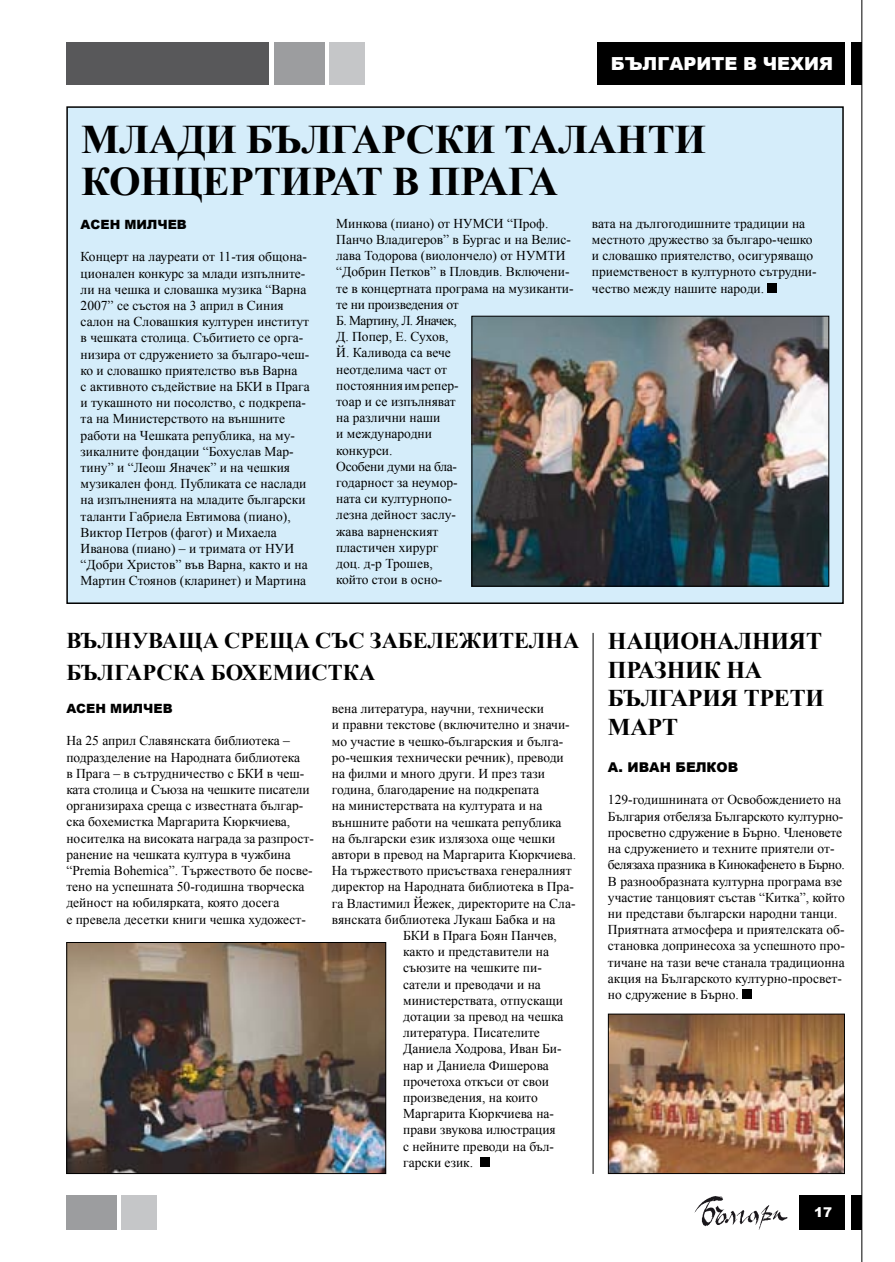
<style>
.page{position:relative;width:895px;height:1262px;background:#fff}
.page>*{position:absolute;margin:0;border:0;box-sizing:border-box;transform-origin:0 0}
.t1{font:700 40.5px/42px "Times New Roman";letter-spacing:-.01em;color:#000}
.t2{font:700 24px/28.5px "Times New Roman";letter-spacing:-.01em;color:#000}
.t3{font:700 22.5px/31.5px "Times New Roman";color:#000}
.t4{font:900 18px "Arial";color:#fff}
.t5{font:13.5px/16.2px "Times New Roman";color:#000}
.t6{font:900 13.5px "Arial";color:#000}
.t7{font:900 13.5px "Arial";color:#fff}
.t8{font:900 12.75px "Arial";color:#000}
</style>
<div class="page">
<hr style="left:861px;top:0;width:1px;height:1262px;background:#000">
<div style="left:851px;top:43px;width:10px;height:42px;background:#000"></div>
<div style="left:597px;top:43px;width:247px;height:42px;background:#000"></div>
<div style="left:66px;top:43px;width:203px;height:42px;background:#58585a"></div>
<div style="left:274px;top:43px;width:50px;height:42px;background:#9c9d9f"></div>
<div style="left:329px;top:43px;width:36px;height:42px;background:#c5c6c8"></div>
<div style="left:66px;top:1195px;width:51px;height:34px;background:#9c9d9f"></div>
<div style="left:122px;top:1195px;width:35px;height:34px;background:#c5c6c8"></div>
<div style="left:851px;top:1195px;width:10px;height:34px;background:#000"></div>
<img style="left:694px;top:1196px;width:94px;height:34px">
<div style="left:799px;top:1195px;width:45px;height:34px;background:#000"></div>
<div style="left:742px;top:989px;width:10px;height:10px;background:#000"></div>
<img style="left:610px;top:1015px;width:232px;height:157px">
<div style="left:608px;top:1013px;width:236px;height:161px;border:1px solid #000"></div>
<div style="left:67px;top:107px;width:776px;height:496px;background:#d5edfa"></div>
<div style="left:767px;top:283px;width:10px;height:10px;background:#000"></div>
<img style="left:473px;top:318px;width:354px;height:266px">
<div style="left:471px;top:316px;width:358px;height:270px;border:1px solid #000"></div>
<div style="left:480px;top:1157px;width:9px;height:10px;background:#000"></div>
<img style="left:68px;top:944px;width:316px;height:228px">
<div style="left:66px;top:942px;width:320px;height:232px;border:1px solid #000"></div>
<hr style="left:592px;top:633px;width:1px;height:541px;background:#000">
<p class="t4" style="left:611px;top:51px;width:224px">БЪЛГАРИТЕ В ЧЕХИЯ</p>
<p class="t1" style="left:81px;top:118px;width:626px">МЛАДИ БЪЛГАРСКИ ТАЛАНТИ<br>КОНЦЕРТИРАТ В ПРАГА</p>
<p class="t8" style="left:81px;top:215px;width:108px">АCEH MИЛЧEB</p>
<p class="t5" style="left:81px;top:248px;width:231px">Концерт на лауреати от 11-тия общона&shy;ционален конкурс за млади изпълните&shy;ли на чешка и словашка музика “Варна 2007” се състоя на 3 април в Синия салон на Словашкия културен институт в чешката столица. Събитието се орга&shy;низира от сдружението за българо-чеш&shy;ко и словашко приятелство във Варна<br>с активното съдействие на БКИ в Прага и тукашното ни посолство, с подкрепа&shy;та на Министерството на външните работи на Чешката република, на му&shy;зикалните фондации “Бохуслав Мар&shy;тину” и “Леош Яначек” и на чешкия музикален фонд. Публиката се наслади на изпълненията на младите български таланти Габриела Евтимова (пиано), Виктор Петров (фагот) и Михаела Иванова (пиано) – и тримата от НУИ “Добри Христов” във Варна, както и на Мартин Стоянов (кларинет) и Мартина</p>
<p class="t5" style="left:336px;top:215px;width:239px">Минкова (пиано) от НУМСИ “Проф.<br>Панчо Владигеров” в Бургас и на Велис&shy;лава Тодорова (виолончело) от НУМТИ “Добрин Петков” в Пловдив. Включени&shy;те в концертната програма на музиканти&shy;те ни произведения от<br>Б. Мартину, Л. Яначек,<br>Д. Попер, Е. Сухов,<br>Й. Каливода са вече<br>неотделима част от<br>постоянния им репер-<br>тоар и се изпълняват<br>на различни наши<br>и международни<br>конкурси.<br>Особени думи на бла-<br>годарност за неумор-<br>ната си културнопо-<br>лезна дейност заслу-<br>жава варненският<br>пластичен хирург<br>доц. д-р Трошев,<br>който стои в осно-</p>
<p class="t5" style="left:592px;top:215px;width:226px">вата на дългогодишните традиции на местното дружество за българо-чешко и словашко приятелство, осигуряващо приемственост в културното сътрудни&shy;чество между нашите народи.</p>
<p class="t3" style="left:66px;top:624px;width:514px">ВЪЛНУВАЩА СРЕЩА СЪС ЗАБЕЛЕЖИТЕЛНА<br>БЪЛГАРСКА БОХЕМИСТКА</p>
<p class="t8" style="left:66px;top:699px;width:108px">АCEH MИЛЧEB</p>
<p class="t5" style="left:66px;top:732px;width:249px">На 25 април Славянската библиотека – подразделение на Народната библиотека<br>в Прага – в сътрудничество с БКИ в чеш&shy;ката столица и Съюза на чешките писатели организираха среща с известната българ&shy;ска бохемистка Маргарита Кюркчиева, носителка на високата награда за разпрост&shy;ранение на чешката култура в чужбина “Premia Bohemica”. Тържеството бе посве&shy;тено на успешната 50-годишна творческа дейност на юбилярката, която досега<br>е превела десетки книги чешка художест-</p>
<p class="t5" style="left:332px;top:700px;width:214px">вена литература, научни, технически</p>
<p class="t5" style="left:332px;top:716px;width:239px">и правни текстове (включително и значи-</p>
<p class="t5" style="left:332px;top:732px;width:233px">мо участие в чешко-българския и бълга-</p>
<p class="t5" style="left:332px;top:749px;width:233px">ро-чешкия технически речник), преводи</p>
<p class="t5" style="left:332px;top:765px;width:215px">на филми и много други. И през тази</p>
<p class="t5" style="left:332px;top:781px;width:209px">година, благодарение на подкрепата</p>
<p class="t5" style="left:332px;top:797px;width:212px">на министерствата на културата и на</p>
<p class="t5" style="left:332px;top:813px;width:231px">външните работи на чешката република</p>
<p class="t5" style="left:332px;top:830px;width:225px">на български език излязоха още чешки</p>
<p class="t5" style="left:332px;top:846px;width:246px">автори в превод на Маргарита Кюркчиева.</p>
<p class="t5" style="left:332px;top:862px;width:241px">На тържеството присъстваха генералният</p>
<p class="t5" style="left:332px;top:878px;width:243px">директор на Народната библиотека в Пра-</p>
<p class="t5" style="left:332px;top:894px;width:245px">га Властимил Йежек, директорите на Сла-</p>
<p class="t5" style="left:332px;top:911px;width:225px">вянската библиотека Лукаш Бабка и на</p>
<p class="t5" style="left:403px;top:927px;width:155px">БКИ в Прага Боян Панчев,</p>
<p class="t5" style="left:403px;top:943px;width:147px">както и представители на</p>
<p class="t5" style="left:403px;top:959px;width:140px">съюзите на чешките пи-</p>
<p class="t5" style="left:403px;top:975px;width:139px">сатели и преводачи и на</p>
<p class="t5" style="left:403px;top:992px;width:161px">министерствата, отпускащи</p>
<p class="t5" style="left:403px;top:1008px;width:162px">дотации за превод на чешка</p>
<p class="t5" style="left:403px;top:1024px;width:138px">литература. Писателите</p>
<p class="t5" style="left:403px;top:1040px;width:160px">Даниела Ходрова, Иван Би-</p>
<p class="t5" style="left:403px;top:1056px;width:147px">нар и Даниела Фишерова</p>
<p class="t5" style="left:403px;top:1073px;width:147px">прочетоха откъси от свои</p>
<p class="t5" style="left:403px;top:1089px;width:136px">произведения, на които</p>
<p class="t5" style="left:403px;top:1105px;width:152px">Маргарита Кюркчиева на-</p>
<p class="t5" style="left:403px;top:1121px;width:154px">прави звукова илюстрация</p>
<p class="t5" style="left:403px;top:1137px;width:152px">с нейните преводи на бъл-</p>
<p class="t5" style="left:403px;top:1154px;width:72px">гарски език.</p>
<p class="t2" style="left:608px;top:626px;width:218px">НАЦИОНАЛНИЯТ<br>ПРАЗНИК НА<br>БЪЛГАРИЯ ТРЕТИ<br>МАРТ</p>
<p class="t6" style="left:608px;top:757px;width:132px">А. ИВАН БЕЛКОВ</p>
<p class="t5" style="left:608px;top:791px;width:238px">129-годишнината от Освобождението на България отбеляза Българското културно&shy;просветно сдружение в Бърно. Членовете на сдружението и техните приятели от&shy;белязаха празника в Кинокафенето в Бърно.<br>В разнообразната културна програма взе участие танцовият състав “Китка”, който ни представи български народни танци.<br>Приятната атмосфера и приятелската об&shy;становка допринесоха за успешното про&shy;тичане на тази вече станала традиционна акция на Българското културно-просвет&shy;но сдружение в Бърно.</p>
<p class="t7" style="left:814px;top:1202px;width:20px">17</p>
</div>
